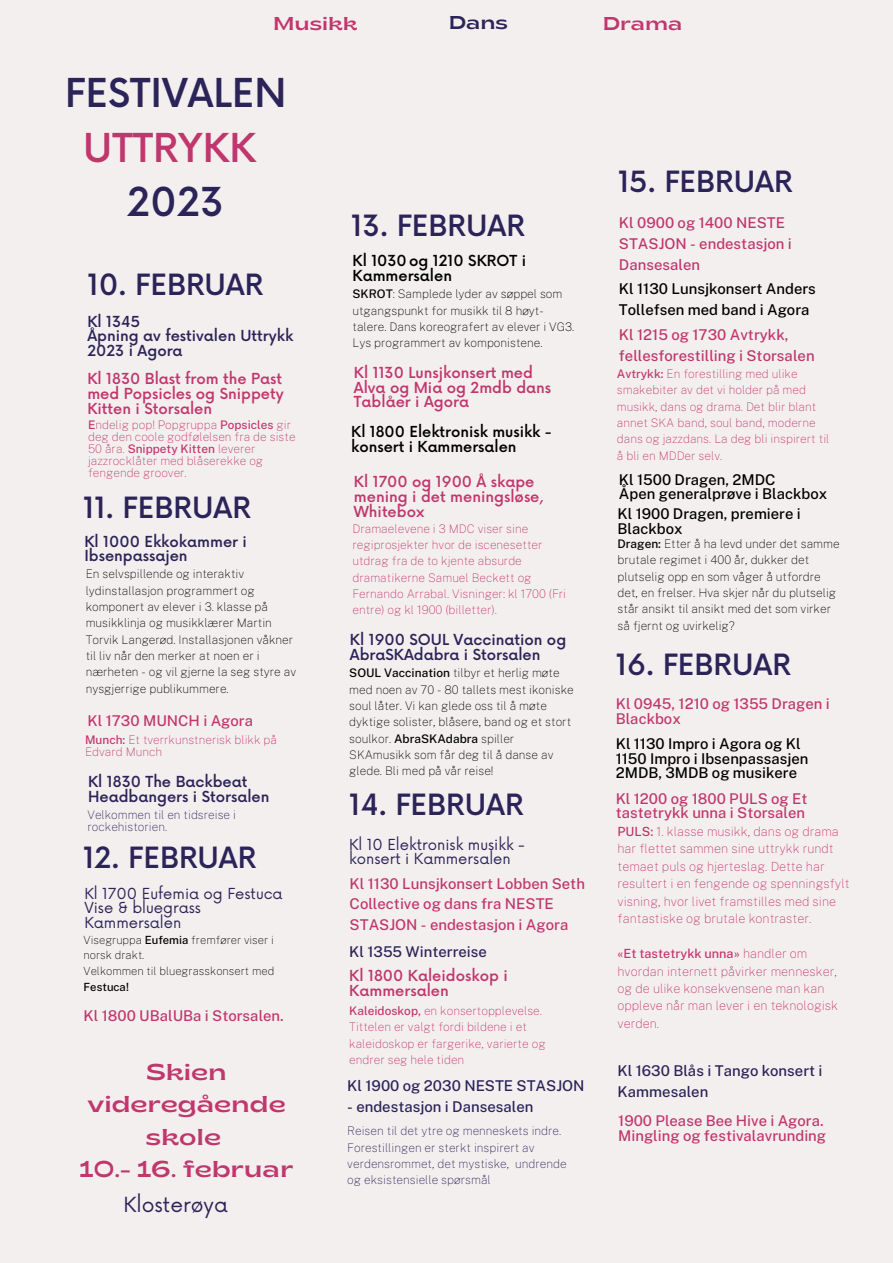
<style>
.page{position:relative;width:893px;height:1263px;background:#f4efef}
.page>*{position:absolute;margin:0;border:0;box-sizing:border-box;transform-origin:0 0}
.t1{font:500 38.78px "Now";color:#2b2458}
.t2{font:500 38.78px "Now";color:#c0376d}
.t3{font:500 28.58px "Now";color:#2b2458}
.t4{font:semi-expanded 22.95px/32.1px "Brice";color:#c0376d;text-align:center}
.t5{font:20.33px "Now";color:#2b2458}
.t6{font:semi-expanded 18.6px "Brice";color:#c0376d}
.t7{font:semi-expanded 18.6px "Brice";color:#2b2458}
.t8{font:500 14.85px/20.9px "Public Sans";color:#c0376d}
.t9{font:500 14.85px/14.6px "Now";color:#c0376d}
.t10{font:500 14.85px/14.6px "Public Sans";color:#000}
.t11{font:500 14.85px/14.6px "Now";color:#2b2458}
.t12{font:500 14.85px/20.9px "Public Sans";color:#2b2458}
.t13{font:14.85px/14.5px "Now";color:#2b2458}
.t14{font:500 14.85px/14.6px "Now";color:#000}
.t15{font:500 14.77px/14.6px "Now";color:#000}
.t16{font:100 12.6px/17.5px "Public Sans";color:#c0376d}
.t17{font:100 11.85px/16.4px "Public Sans";color:#000}
.t18{font:100 11.85px/16.4px "Public Sans";color:#c0376d}
.t19{font:100 11.85px/16.4px "Public Sans";color:#2b2458}
.t20{font:100 11.25px/15.8px "Public Sans";color:#000}
.t21{font:500 11.25px "Public Sans";color:#000}
.s1{font-weight:500}
</style>
<div class="page">
<h3 class="t6" style="left:273px;top:16px;width:86px">Musikk</h3>
<h3 class="t7" style="left:449px;top:15px;width:61px">Dans</h3>
<h3 class="t6" style="left:603px;top:16px;width:81px">Drama</h3>
<h1 class="t1" style="left:65px;top:72px;width:223px">FESTIVALEN</h1>
<h1 class="t2" style="left:83px;top:127px;width:174px">UTTRYKK</h1>
<h1 class="t1" style="left:127px;top:181px;width:98px">2023</h1>
<h2 class="t3" style="left:87px;top:270px;width:177px">10. FEBRUAR</h2>
<p class="t11" style="left:87px;top:315px;width:207px">Kl 1345<br>Åpning av festivalen Uttrykk<br>2023 i Agora</p>
<p class="t9" style="left:87px;top:373px;width:198px;text-align:justify">Kl 1830 Blast from the Past med Popsicles og Snippety Kitten i Storsalen</p>
<p class="t18" style="left:88px;top:419px;width:209px;line-height:11.9px"><span class="s1">E</span>ndelig pop! Popgruppa <span class="s1">Popsicles</span> gir deg den coole godfølelsen fra de siste<br>50 åra. <span class="s1">Snippety Kitten</span> leverer jazzrocklåter med blåserekke og fengende groover.</p>
<h2 class="t3" style="left:83px;top:492px;width:169px">11. FEBRUAR</h2>
<p class="t11" style="left:84px;top:535px;width:164px">Kl 1000 Ekkokammer i<br>Ibsenpassajen</p>
<p class="t17" style="left:86px;top:566px;width:212px">En selvspillende og interaktiv lydinstallasjon programmert og komponert av elever i 3. klasse på musikklinja og musikklærer Martin Torvik Langerød. Installasjonen våkner til liv når den merker at noen er i nærheten - og vil gjerne la seg styre av nysgjerrige publikummere.</p>
<p class="t8" style="left:88px;top:710px;width:167px">Kl 1730 MUNCH i Agora</p>
<p class="t18" style="left:85px;top:734px;width:193px;line-height:11.9px"><span class="s1">Munch:</span> Et tverrkunstnerisk blikk på<br>Edvard Munch</p>
<p class="t11" style="left:88px;top:775px;width:183px">Kl 1830 The Backbeat<br>Headbangers i Storsalen</p>
<p class="t19" style="left:88px;top:809px;width:150px;line-height:11.9px">Velkommen til en tidsreise i rockehistorien.</p>
<h2 class="t3" style="left:83px;top:842px;width:175px">12. FEBRUAR</h2>
<p class="t13" style="left:84px;top:887px;width:200px">Kl 1700 Eufemia og Festuca<br>Vise &amp; bluegrass<br>Kammersalen</p>
<p class="t20" style="left:84px;top:932px;width:192px">Visegruppa <span class="s1">Eufemia</span> fremfører viser i norsk drakt.<br>Velkommen til bluegrasskonsert med</p>
<p class="t21" style="left:84px;top:980px;width:47px">Festuca!</p>
<p class="t8" style="left:84px;top:1005px;width:202px">Kl 1800 UBalUBa i Storsalen.</p>
<h3 class="t4" style="left:80px;top:1058px;width:215px">Skien videregående skole<br>10.- 16. februar</h3>
<h3 class="t5" style="left:123px;top:1194px;width:106px">Klosterøya</h3>
<h2 class="t3" style="left:351px;top:211px;width:175px">13. FEBRUAR</h2>
<p class="t14" style="left:352px;top:255px;width:175px">Kl 1030og 1210 SKROT i<br>Kammersalen</p>
<p class="t17" style="left:352px;top:286px;width:223px"><span class="s1">SKROT</span>: Samplede lyder av søppel som utgangspunkt for musikk til 8 høyt&shy;talere. Dans koreografert av elever i VG3.<br>Lys programmert av komponistene.</p>
<p class="t9" style="left:354px;top:366px;width:199px">Kl 1130 Lunsjkonsert med<br>Alva og Mia og 2mdb dans<br>Tablåer i Agora</p>
<p class="t15" style="left:351px;top:425px;width:202px">Kl 1800 Elektronisk musikk - konsert i Kammersalen</p>
<p class="t9" style="left:354px;top:476px;width:191px">Kl 1700 og 1900 Å skape mening i det meningsløse,<br>Whitebox</p>
<p class="t18" style="left:352px;top:520px;width:215px">Dramaelevene i 3 MDC viser sine regiprosjekter hvor de iscenesetter utdrag fra de to kjente absurde dramatikerne Samuel Beckett og Fernando Arrabal. Visninger: kl 1700 (Fri entre) og kl 1900 (billetter).</p>
<p class="t11" style="left:350px;top:633px;width:218px">Kl 1900 SOUL Vaccination og<br>AbraSKAdabra i Storsalen</p>
<p class="t17" style="left:349px;top:665px;width:226px"><span class="s1">SOUL Vaccination</span> tilbyr et herlig møte med noen av 70 - 80 tallets mest ikoniske soul låter. Vi kan glede oss til å møte dyktige solister, blåsere, band og et stort soulkor. <span class="s1">AbraSKAdabra</span> spiller SKAmusikk som får deg til å danse av glede. Bli med på vår reise!</p>
<h2 class="t3" style="left:349px;top:789px;width:176px">14. FEBRUAR</h2>
<p class="t13" style="left:349px;top:838px;width:177px">Kl 10 Elektronisk musikk - konsert i Kammersalen</p>
<p class="t8" style="left:350px;top:873px;width:237px">Kl 1130 Lunsjkonsert Lobben Seth<br>Collective og dans fra NESTE<br>STASJON - endestasjon i Agora</p>
<p class="t12" style="left:349px;top:941px;width:139px">Kl 1355 Winterreise</p>
<p class="t9" style="left:349px;top:969px;width:160px">Kl 1800 Kaleidoskop i<br>Kammersalen</p>
<p class="t18" style="left:349px;top:1003px;width:198px"><span class="s1">Kaleidoskop,</span> en konsertopplevelse.<br>Tittelen er valgt fordi bildene i et kaleidoskop er fargerike, varierte og endrer seg hele tiden</p>
<p class="t12" style="left:347px;top:1075px;width:239px">Kl 1900 og 2030 NESTE STASJON</p>
<p class="t12" style="left:347px;top:1096px;width:188px">- endestasjon i Dansesalen</p>
<p class="t19" style="left:347px;top:1123px;width:221px">Reisen til det ytre og menneskets indre.<br>Forestillingen er sterkt inspirert av verdensrommet, det mystiske, undrende og eksistensielle spørsmål</p>
<h2 class="t3" style="left:618px;top:166px;width:176px">15. FEBRUAR</h2>
<p class="t8" style="left:619px;top:213px;width:174px">Kl 0900 og 1400 NESTE<br>STASJON - endestasjon i<br>Dansesalen</p>
<p class="t10" style="left:619px;top:278px;width:198px;line-height:20.9px">Kl 1130 Lunsjkonsert Anders<br>Tollefsen med band i Agora</p>
<p class="t8" style="left:619px;top:325px;width:197px">Kl 1215 og 1730 Avtrykk, fellesforestilling i Storsalen</p>
<p class="t18" style="left:617px;top:366px;width:214px"><span class="s1">Avtrykk:</span> En forestilling med ulike smakebiter av det vi holder på med musikk, dans og drama. Det blir blant annet SKA band, soul band, moderne dans og jazzdans. La deg bli inspirert til å bli en MDDer selv.</p>
<p class="t10" style="left:619px;top:472px;width:210px">Kl 1500 Dragen, 2MDC<br>Åpen generalprøve i Blackbox</p>
<p class="t10" style="left:617px;top:506px;width:185px">Kl 1900 Dragen, premiere i<br>Blackbox</p>
<p class="t17" style="left:617px;top:536px;width:224px"><span class="s1">Dragen:</span> Etter å ha levd under det samme brutale regimet i 400 år, dukker det plutselig opp en som våger å utfordre det, en frelser. Hva skjer når du plutselig står ansikt til ansikt med det som virker så fjernt og uvirkelig?</p>
<h2 class="t3" style="left:615px;top:649px;width:177px">16. FEBRUAR</h2>
<p class="t8" style="left:616px;top:697px;width:216px;line-height:14.6px">Kl 0945, 1210 og 1355 Dragen i<br>Blackbox</p>
<p class="t10" style="left:616px;top:736px;width:194px">Kl 1130 Impro i Agora og Kl<br>1150 Impro i Ibsenpassasjen<br>2MDB, 3MDB og musikere</p>
<p class="t8" style="left:615px;top:791px;width:193px;line-height:14.6px">Kl 1200 og 1800 PULS og Et tastetrykk unna i Storsalen</p>
<p class="t16" style="left:617px;top:823px;width:233px"><span class="s1">PULS:</span> 1. klasse musikk, dans og drama har flettet sammen sine uttrykk rundt temaet puls og hjerteslag. Dette har resultert i en fengende og spenningsfylt visning, hvor livet framstilles med sine fantastiske og brutale kontraster.</p>
<p class="t16" style="left:617px;top:945px;width:222px"><span class="s1">«Et tastetrykk unna»</span> handler om hvordan internett påvirker mennesker, og de ulike konsekvensene man kan oppleve når man lever i en teknologisk verden.</p>
<p class="t12" style="left:617px;top:1060px;width:207px">Kl 1630 Blås i Tango konsert i<br>Kammesalen</p>
<p class="t8" style="left:618px;top:1113px;width:209px;line-height:14.6px">1900 Please Bee Hive i Agora.<br>Mingling og festivalavrunding</p>
</div>
